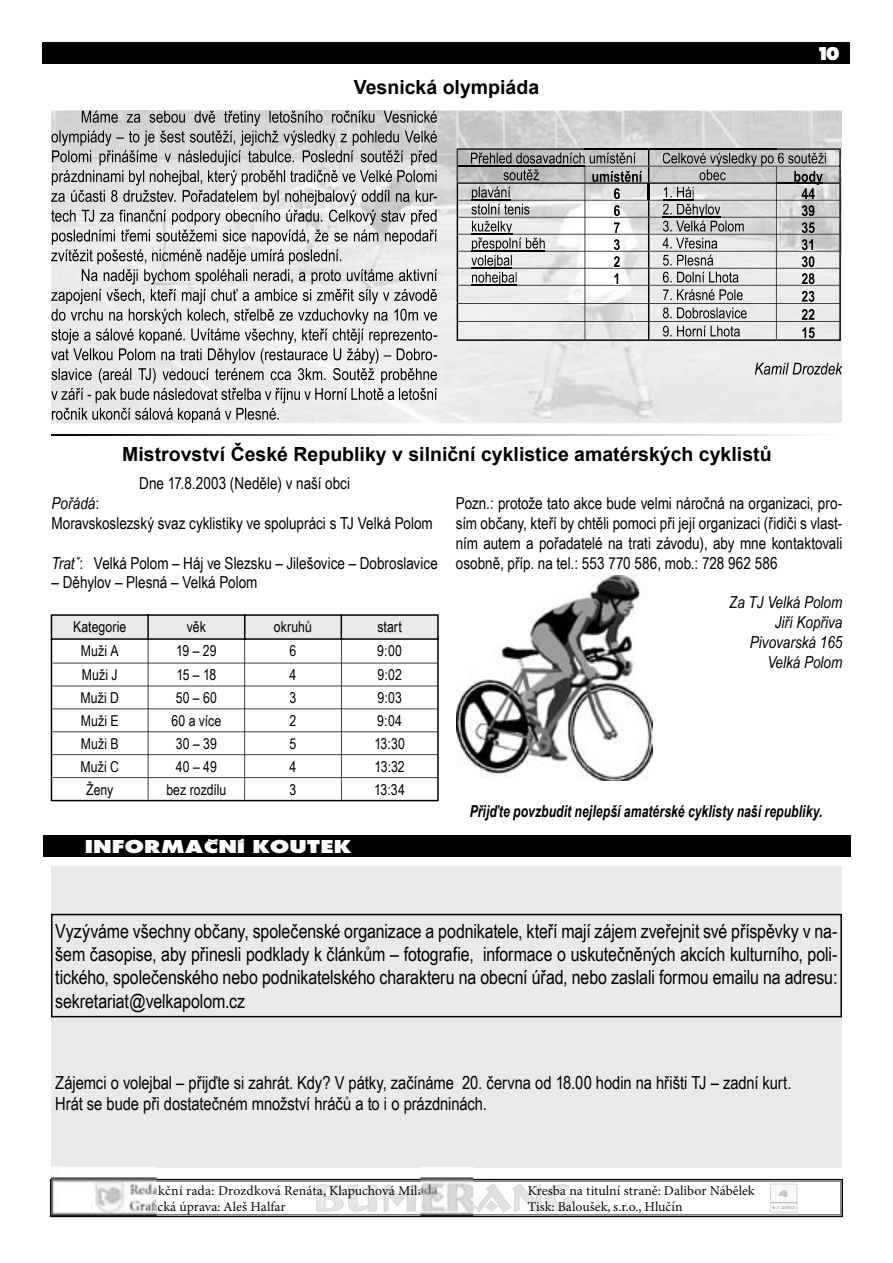
<style>
.page{position:relative;width:893px;height:1263px;background:#fff}
.page>*{position:absolute;margin:0;border:0;box-sizing:border-box;transform-origin:0 0}
.t1{font:19.5px/23.4px "Arial Narrow";letter-spacing:-.005em;color:#000;text-align:justify}
.t2{font:700 19.5px "Arial";color:#000}
.t3{font:700 expanded 19.5px "Futura PCE";letter-spacing:.05em;color:#fff;scale:1.25 1}
.t4{font:700 expanded 19.5px "Futura PCE";letter-spacing:.05em;color:#fff}
.t5{font:18px/21.6px "Arial Narrow";letter-spacing:-.005em;color:#000}
.t6{font:16.5px/19.8px "Arial Narrow";color:#000}
.t7{font:italic 700 16.5px "Arial Narrow";letter-spacing:.005em;color:#000;scale:.9 1}
.t8{font:italic 16.5px/19.8px "Arial Narrow";color:#000;text-align:right}
.t9{font:15px "Arial Narrow";letter-spacing:.005em;color:#000}
.t10{font:13.5px/16.2px "Minion Pro";color:#000}
.t11{font:700 expanded 10.05px "Futura PCE";color:#c1c1c1;scale:1.42 1}
.t12{font:700 expanded 4.35px "Futura PCE";color:#c1c1c1;scale:1.25 1}
.s1{font-style:italic}
</style>
<div class="page">
<img style="left:51px;top:111px;width:791px;height:312px">
<img style="left:82px;top:111px;width:355px;height:15px">
<img style="left:51px;top:130px;width:386px;height:16px">
<img style="left:52px;top:150px;width:385px;height:16px">
<img style="left:52px;top:170px;width:385px;height:15px">
<img style="left:51px;top:190px;width:386px;height:15px">
<img style="left:51px;top:210px;width:386px;height:15px">
<img style="left:52px;top:229px;width:385px;height:16px">
<img style="left:51px;top:249px;width:291px;height:16px">
<img style="left:82px;top:269px;width:355px;height:15px">
<img style="left:51px;top:289px;width:386px;height:15px">
<img style="left:51px;top:309px;width:386px;height:15px">
<img style="left:51px;top:328px;width:386px;height:16px">
<img style="left:51px;top:348px;width:386px;height:16px">
<img style="left:51px;top:368px;width:386px;height:15px">
<img style="left:51px;top:388px;width:386px;height:15px">
<img style="left:52px;top:408px;width:227px;height:15px">
<img style="left:585px;top:150px;width:191px;height:189px">
<img style="left:663px;top:182px;width:113px;height:2px">
<img style="left:457px;top:182px;width:191px;height:2px">
<img style="left:776px;top:148px;width:65px;height:18px">
<img style="left:776px;top:149px;width:64px;height:17px">
<img style="left:585px;top:148px;width:191px;height:2px">
<img style="left:585px;top:149px;width:63px;height:1px">
<img style="left:457px;top:148px;width:128px;height:1px">
<img style="left:457px;top:149px;width:128px;height:33px">
<img style="left:776px;top:199px;width:65px;height:142px">
<img style="left:457px;top:185px;width:128px;height:156px">
<img style="left:458px;top:200px;width:127px;height:139px">
<img style="left:585px;top:339px;width:191px;height:2px">
<img style="left:457px;top:184px;width:319px;height:1px">
<img style="left:585px;top:166px;width:63px;height:16px">
<img style="left:458px;top:166px;width:127px;height:1px">
<svg style="left:648px;top:148px;width:15px;height:193px;background:#c0c0c0"></svg>
<img style="left:471px;top:153px;width:165px;height:11px">
<img style="left:663px;top:152px;width:163px;height:15px">
<img style="left:503px;top:169px;width:36px;height:11px">
<img style="left:592px;top:171px;width:50px;height:11px">
<img style="left:700px;top:169px;width:26px;height:11px">
<img style="left:472px;top:187px;width:38px;height:14px">
<svg style="left:614px;top:188px;width:6px;height:11px"></svg>
<img style="left:664px;top:187px;width:30px;height:14px">
<svg style="left:776px;top:166px;width:65px;height:33px;background:#aaa"></svg>
<img style="left:471px;top:204px;width:58px;height:11px">
<svg style="left:614px;top:205px;width:6px;height:11px"></svg>
<img style="left:663px;top:204px;width:57px;height:14px">
<svg style="left:802px;top:205px;width:12px;height:11px"></svg>
<img style="left:472px;top:221px;width:40px;height:14px">
<svg style="left:614px;top:222px;width:6px;height:11px"></svg>
<img style="left:663px;top:221px;width:81px;height:11px">
<svg style="left:802px;top:222px;width:13px;height:11px"></svg>
<img style="left:472px;top:238px;width:73px;height:14px">
<svg style="left:614px;top:239px;width:6px;height:11px"></svg>
<img style="left:663px;top:238px;width:54px;height:11px">
<svg style="left:802px;top:239px;width:11px;height:11px"></svg>
<img style="left:471px;top:255px;width:41px;height:14px">
<svg style="left:614px;top:256px;width:6px;height:11px"></svg>
<img style="left:663px;top:255px;width:50px;height:11px">
<svg style="left:802px;top:256px;width:12px;height:11px"></svg>
<img style="left:472px;top:272px;width:45px;height:14px">
<svg style="left:614px;top:273px;width:4px;height:11px"></svg>
<img style="left:663px;top:272px;width:75px;height:11px">
<svg style="left:802px;top:273px;width:12px;height:11px"></svg>
<img style="left:663px;top:289px;width:80px;height:11px">
<svg style="left:802px;top:291px;width:12px;height:11px"></svg>
<img style="left:663px;top:307px;width:84px;height:11px">
<svg style="left:802px;top:309px;width:12px;height:11px"></svg>
<img style="left:663px;top:326px;width:77px;height:11px">
<svg style="left:802px;top:327px;width:13px;height:11px"></svg>
<img style="left:755px;top:363px;width:87px;height:12px">
<div style="left:43px;top:835px;width:808px;height:21px;background:#000"></div>
<div style="left:51px;top:866px;width:791px;height:302px;background:#eaeaea"></div>
<svg style="left:50px;top:1179px;width:793px;height:38px"></svg>
<img style="left:456px;top:576px;width:196px;height:204px">
<svg style="left:51px;top:614px;width:388px;height:186px"></svg>
<hr style="left:437px;top:778px;width:2px;height:22px;background:#000">
<hr style="left:51px;top:800px;width:97px;height:1px;background:#000">
<hr style="left:148px;top:800px;width:97px;height:1px;background:#000">
<hr style="left:245px;top:800px;width:96px;height:1px;background:#000">
<hr style="left:341px;top:800px;width:98px;height:1px;background:#000">
<img style="left:51px;top:434px;width:753px;height:2px">
<hr style="left:51px;top:914px;width:2px;height:103px;background:#000">
<hr style="left:52px;top:1016px;width:789px;height:1px;background:#000">
<hr style="left:840px;top:914px;width:2px;height:103px;background:#000">
<hr style="left:52px;top:914px;width:789px;height:1px;background:#000">
<div style="left:43px;top:43px;width:807px;height:21px;background:#000"></div>
<img style="left:51px;top:1166px;width:106px;height:50px">
<img style="left:420px;top:1167px;width:53px;height:49px">
<p class="t2" style="left:354px;top:75px;width:187px">Vesnická olympiáda</p>
<p class="t4" style="left:819px;top:44px;width:22px">10</p>
<p class="t2" style="left:122px;top:441px;width:651px">Mistrovství České Republiky v silniční cyklistice amatérských cyklistů</p>
<p class="t6" style="left:139px;top:473px;width:212px">Dne 17.8.2003 (Neděle) v naší obci</p>
<p class="t6" style="left:51px;top:493px;width:383px"><span class="s1">Pořádá</span>:<br>Moravskoslezský svaz cyklistiky ve spolupráci s TJ Velká Polom</p>
<p class="t6" style="left:51px;top:552px;width:388px"><span class="s1">Tratˇ</span>: Velká Polom – Háj ve Slezsku – Jilešovice – Dobroslavice</p>
<p class="t6" style="left:51px;top:572px;width:208px">– Děhylov – Plesná – Velká Polom</p>
<p class="t9" style="left:73px;top:616px;width:55px">Kategorie</p>
<p class="t9" style="left:187px;top:616px;width:21px">věk</p>
<p class="t9" style="left:274px;top:616px;width:40px">okruhů</p>
<p class="t9" style="left:377px;top:616px;width:26px">start</p>
<p class="t9" style="left:81px;top:640px;width:39px">Muži A</p>
<p class="t9" style="left:176px;top:640px;width:42px">19 – 29</p>
<p class="t9" style="left:290px;top:640px;width:8px">6</p>
<p class="t9" style="left:377px;top:640px;width:26px">9:00</p>
<p class="t9" style="left:82px;top:664px;width:37px">Muži J</p>
<p class="t9" style="left:176px;top:664px;width:42px">15 – 18</p>
<p class="t9" style="left:290px;top:664px;width:8px">4</p>
<p class="t9" style="left:377px;top:664px;width:26px">9:02</p>
<p class="t9" style="left:81px;top:687px;width:40px">Muži D</p>
<p class="t9" style="left:176px;top:687px;width:43px">50 – 60</p>
<p class="t9" style="left:290px;top:687px;width:8px">3</p>
<p class="t9" style="left:377px;top:687px;width:26px">9:03</p>
<p class="t9" style="left:81px;top:709px;width:39px">Muži E</p>
<p class="t9" style="left:171px;top:709px;width:52px">60 a více</p>
<p class="t9" style="left:290px;top:709px;width:8px">2</p>
<p class="t9" style="left:377px;top:709px;width:26px">9:04</p>
<p class="t9" style="left:81px;top:732px;width:39px">Muži B</p>
<p class="t9" style="left:176px;top:732px;width:43px">30 – 39</p>
<p class="t9" style="left:290px;top:732px;width:8px">5</p>
<p class="t9" style="left:374px;top:732px;width:32px">13:30</p>
<p class="t9" style="left:81px;top:755px;width:40px">Muži C</p>
<p class="t9" style="left:176px;top:755px;width:43px">40 – 49</p>
<p class="t9" style="left:290px;top:755px;width:8px">4</p>
<p class="t9" style="left:374px;top:755px;width:32px">13:32</p>
<p class="t9" style="left:86px;top:778px;width:29px">Ženy</p>
<p class="t9" style="left:166px;top:778px;width:62px">bez rozdílu</p>
<p class="t9" style="left:290px;top:778px;width:8px">3</p>
<p class="t9" style="left:374px;top:778px;width:32px">13:34</p>
<p class="t3" style="left:85px;top:837px;width:214px">INFORMAČNÍ KOUTEK</p>
<p class="t6" style="left:456px;top:493px;width:388px;text-align:justify">Pozn.: protože tato akce bude velmi náročná na organizaci, pro&shy;sím občany, kteří by chtěli pomoci při její organizaci (řidiči s vlast&shy;ním autem a pořadatelé na trati závodu), aby mne kontaktovali osobně, příp. na tel.: 553 770 586, mob.: 728 962 586</p>
<p class="t8" style="left:729px;top:592px;width:115px">Za TJ Velká Polom<br>Jiří Kopřiva<br>Pivovarská 165<br>Velká Polom</p>
<p class="t7" style="left:470px;top:798px;width:394px">Přijďte povzbudit nejlepší amatérské cyklisty naší republiky.</p>
<p class="t1" style="left:55px;top:918px;width:784px">Vyzýváme všechny občany, společenské organizace a podnikatele, kteří mají zájem zveřejnit své příspěvky v na&shy;šem časopise, aby přinesli podklady k článkům – fotografie, informace o uskutečněných akcích kulturního, poli&shy;tického, společenského nebo podnikatelského charakteru na obecní úřad, nebo zaslali formou emailu na adresu: sekretariat@velkapolom.cz</p>
<p class="t5" style="left:55px;top:1071px;width:738px">Zájemci o volejbal – přijďte si zahrát. Kdy? V pátky, začínáme 20. června od 18.00 hodin na hřišti TJ – zadní kurt.<br>Hrát se bude při dostatečném množství hráčů a to i o prázdninách.</p>
<p class="t10" style="left:129px;top:1183px;width:309px">Redakční rada: Drozdková Renáta, Klapuchová Milada<br>Grafická úprava: Aleš Halfar</p>
<p class="t10" style="left:528px;top:1183px;width:229px">Kresba na titulní straně: Dalibor Nábělek<br>Tisk: Baloušek, s.r.o., Hlučín</p>
<p class="t11" style="left:779px;top:1189px;width:8px">4</p>
<p class="t12" style="left:772px;top:1205px;width:20px">6 / 2003</p>
</div>
